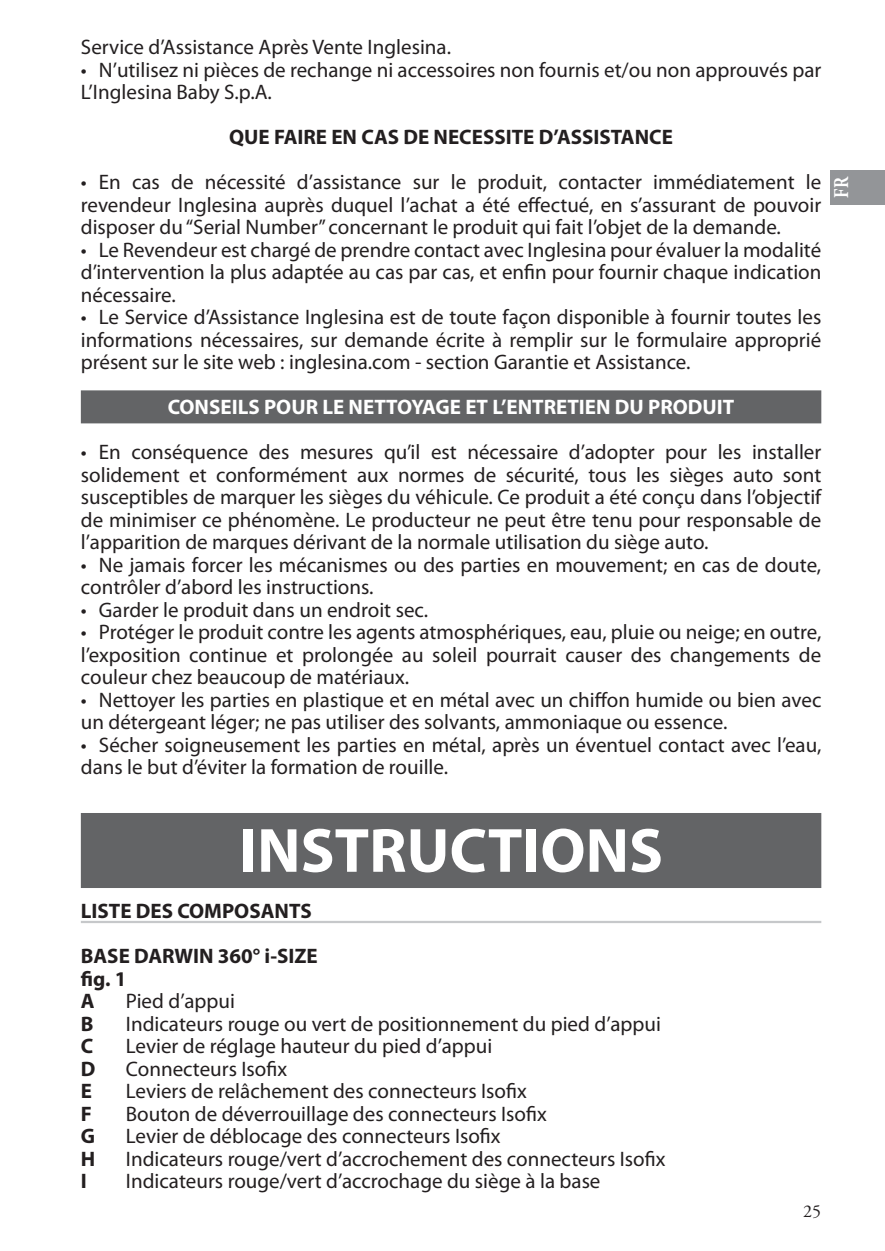
<style>
.page{position:relative;width:885px;height:1251px;background:#fff}
.page>*{position:absolute;margin:0;border:0;box-sizing:border-box;transform-origin:0 0}
.t1{font:700 63px "Myriad Pro";color:#fff}
.t2{font:21px/22.5px "Myriad Pro";color:#231f20;text-align:justify}
.t3{font:700 21px/45px "Myriad Pro";color:#231f20}
.t4{font:700 21px "Myriad Pro";color:#fff}
.t5{font:700 21px "Adobe Garamond Pro";color:#fff;scale:.8 1}
.t6{font:18px "Adobe Garamond Pro";color:#231f20}
</style>
<div class="page">
<div style="left:829px;top:170px;width:55px;height:34px;background:#939598"></div>
<div style="left:81px;top:813px;width:740px;height:75px;background:#636466"></div>
<hr style="left:81px;top:920px;width:740px;height:3px;background:#c6c8ca">
<div style="left:81px;top:390px;width:740px;height:33px;background:#636466"></div>
<p class="t2" style="left:81px;top:37px;width:371px">Service d’Assistance Après Vente Inglesina.</p>
<p class="t2" style="left:81px;top:60px;width:741px">• N’utilisez ni pièces de rechange ni accessoires non fournis et/ou non approuvés par<br>L’Inglesina Baby S.p.A.</p>
<p class="t3" style="left:229px;top:116px;width:445px">QUE FAIRE EN CAS DE NECESSITE D’ASSISTANCE</p>
<p class="t2" style="left:81px;top:172px;width:741px">• En cas de nécessité d’assistance sur le produit, contacter immédiatement le revendeur Inglesina auprès duquel l’achat a été effectué, en s’assurant de pouvoir disposer du “Serial Number” concernant le produit qui fait l’objet de la demande.</p>
<p class="t2" style="left:81px;top:240px;width:741px">• Le Revendeur est chargé de prendre contact avec Inglesina pour évaluer la modalité d’intervention la plus adaptée au cas par cas, et enfin pour fournir chaque indication nécessaire.</p>
<p class="t2" style="left:81px;top:307px;width:741px">• Le Service d’Assistance Inglesina est de toute façon disponible à fournir toutes les informations nécessaires, sur demande écrite à remplir sur le formulaire approprié présent sur le site web : inglesina.com - section Garantie et Assistance.</p>
<p class="t4" style="left:168px;top:399px;width:568px">CONSEILS POUR LE NETTOYAGE ET L’ENTRETIEN DU PRODUIT</p>
<p class="t2" style="left:81px;top:442px;width:741px">• En conséquence des mesures qu’il est nécessaire d’adopter pour les installer solidement et conformément aux normes de sécurité, tous les sièges auto sont susceptibles de marquer les sièges du véhicule. Ce produit a été conçu dans l’objectif de minimiser ce phénomène. Le producteur ne peut être tenu pour responsable de l’apparition de marques dérivant de la normale utilisation du siège auto.</p>
<p class="t2" style="left:81px;top:554px;width:741px">• Ne jamais forcer les mécanismes ou des parties en mouvement; en cas de doute, contrôler d’abord les instructions.</p>
<p class="t2" style="left:81px;top:599px;width:348px">• Garder le produit dans un endroit sec.</p>
<p class="t2" style="left:81px;top:622px;width:741px">• Protéger le produit contre les agents atmosphériques, eau, pluie ou neige; en outre, l’exposition continue et prolongée au soleil pourrait causer des changements de couleur chez beaucoup de matériaux.</p>
<p class="t2" style="left:81px;top:689px;width:741px">• Nettoyer les parties en plastique et en métal avec un chiffon humide ou bien avec un détergeant léger; ne pas utiliser des solvants, ammoniaque ou essence.</p>
<p class="t2" style="left:81px;top:734px;width:741px">• Sécher soigneusement les parties en métal, après un éventuel contact avec l’eau, dans le but d’éviter la formation de rouille.</p>
<p class="t5" style="left:832px;top:198px;width:28px;rotate:-90deg">FR</p>
<h1 class="t1" style="left:239px;top:826px;width:425px">INSTRUCTIONS</h1>
<p class="t3" style="left:81px;top:890px;width:238px">LISTE DES COMPOSANTS<br>BASE DARWIN 360° i-SIZE</p>
<p class="t3" style="left:81px;top:968px;width:47px;line-height:22.5px">fig. 1<br>A</p>
<p class="t2" style="left:126px;top:991px;width:111px">Pied d’appui</p>
<p class="t3" style="left:81px;top:1002px;width:14px">B</p>
<p class="t2" style="left:126px;top:1013px;width:536px">Indicateurs rouge ou vert de positionnement du pied d’appui</p>
<p class="t3" style="left:81px;top:1025px;width:14px">C</p>
<p class="t2" style="left:126px;top:1036px;width:368px">Levier de réglage hauteur du pied d’appui</p>
<p class="t3" style="left:81px;top:1047px;width:16px">D</p>
<p class="t2" style="left:126px;top:1058px;width:163px">Connecteurs Isofix</p>
<p class="t3" style="left:81px;top:1070px;width:13px">E</p>
<p class="t2" style="left:126px;top:1081px;width:402px">Leviers de relâchement des connecteurs Isofix</p>
<p class="t3" style="left:81px;top:1092px;width:13px">F</p>
<p class="t2" style="left:126px;top:1103px;width:422px">Bouton de déverrouillage des connecteurs Isofix</p>
<p class="t3" style="left:81px;top:1115px;width:16px">G</p>
<p class="t2" style="left:126px;top:1126px;width:376px">Levier de déblocage des connecteurs Isofix</p>
<p class="t3" style="left:81px;top:1137px;width:16px">H</p>
<p class="t2" style="left:126px;top:1148px;width:541px">Indicateurs rouge/vert d’accrochement des connecteurs Isofix</p>
<p class="t3" style="left:81px;top:1160px;width:7px">I</p>
<p class="t2" style="left:126px;top:1171px;width:476px">Indicateurs rouge/vert d’accrochage du siège à la base</p>
<p class="t6" style="left:803px;top:1204px;width:19px">25</p>
</div>
